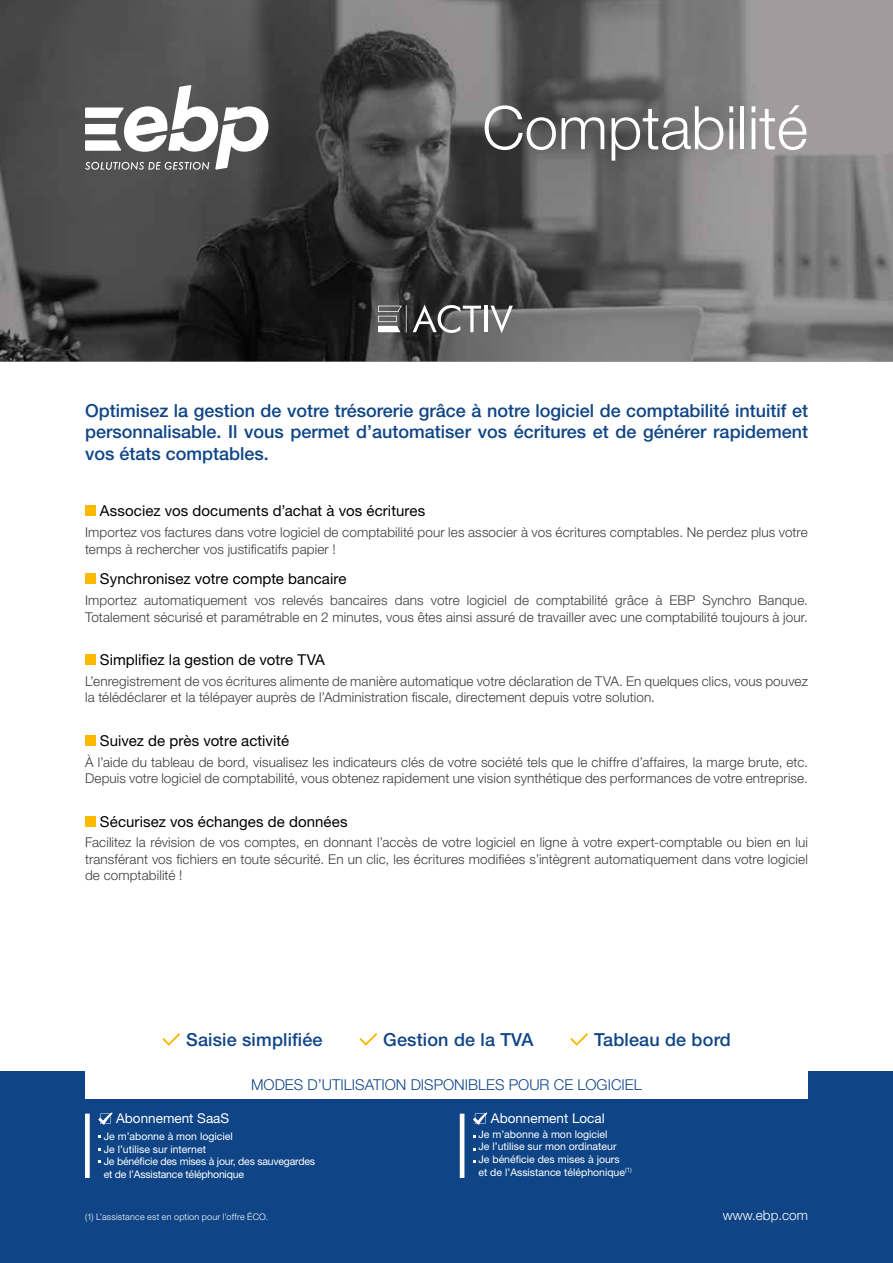
<style>
.page{position:relative;width:893px;height:1263px;background:#fff}
.page>*{position:absolute;margin:0;border:0;box-sizing:border-box;transform-origin:0 0}
.t1{font:300 60px "Helvetica Neue LT Std";color:#fff}
.t2{font:500 18px/21.6px "Helvetica Neue LT Std";color:#0f4586;text-align:justify}
.t3{font:15px "Helvetica Neue LT Std";letter-spacing:.005em;color:#000}
.t4{font:300 15px "Helvetica Neue LT Std";color:#0f4586}
.t5{font:300 13.5px/16.5px "Helvetica Neue LT Std";letter-spacing:.01em;color:#3c3c3b}
.t6{font:13.5px "Helvetica Neue LT Std";color:#fff}
.t7{font:300 13.5px "Helvetica Neue LT Std";color:#fff}
.t8{font:10.5px/12.6px "Helvetica Neue LT Std";letter-spacing:-.02em;color:#fff}
.t9{font:10.5px/12.6px "Helvetica Neue LT Std";color:#fff}
.t10{font:300 9px "Helvetica Neue LT Std";letter-spacing:.025em;color:#fff}
</style>
<div class="page">
<img style="left:0;top:0;width:893px;height:361px">
<svg style="left:85px;top:85px;width:183px;height:85px"></svg>
<div style="left:85px;top:506px;width:11px;height:10px;background:#fbba00"></div>
<div style="left:85px;top:574px;width:11px;height:10px;background:#fbba00"></div>
<div style="left:85px;top:654px;width:11px;height:11px;background:#fbba00"></div>
<div style="left:85px;top:735px;width:11px;height:11px;background:#fbba00"></div>
<div style="left:85px;top:816px;width:11px;height:11px;background:#fbba00"></div>
<svg style="left:163px;top:1033px;width:17px;height:12px"></svg>
<svg style="left:360px;top:1033px;width:17px;height:12px"></svg>
<svg style="left:570px;top:1033px;width:18px;height:12px"></svg>
<div style="left:0;top:1071px;width:893px;height:192px;background:#0f4586"></div>
<div style="left:85px;top:1071px;width:723px;height:27px;background:#fff"></div>
<div style="left:85px;top:1114px;width:5px;height:64px;background:#fff"></div>
<svg style="left:98px;top:1112px;width:15px;height:13px"></svg>
<hr style="left:460px;top:1114px;width:4px;height:64px;background:#fff">
<svg style="left:473px;top:1112px;width:14px;height:13px"></svg>
<svg style="left:413px;top:305px;width:68px;height:28px"></svg>
<hr style="left:485px;top:306px;width:3px;height:26px;background:#fff">
<svg style="left:490px;top:306px;width:23px;height:27px"></svg>
<svg style="left:378px;top:305px;width:29px;height:28px"></svg>
<h1 class="t1" style="left:482px;top:91px;width:327px">Comptabilité</h1>
<h2 class="t2" style="left:85px;top:399px;width:724px">Optimisez la gestion de votre trésorerie grâce à notre logiciel de comptabilité intuitif et personnalisable. Il vous permet d’automatiser vos écritures et de générer rapidement vos états comptables.</h2>
<p class="t3" style="left:100px;top:502px;width:327px">Associez vos documents d’achat à vos écritures</p>
<p class="t5" style="left:85px;top:524px;width:724px">Importez vos factures dans votre logiciel de comptabilité pour les associer à vos écritures comptables. Ne perdez plus votre temps à rechercher vos justificatifs papier !</p>
<p class="t3" style="left:100px;top:570px;width:248px">Synchronisez votre compte bancaire</p>
<p class="t5" style="left:85px;top:592px;width:724px">Importez automatiquement vos relevés bancaires dans votre logiciel de comptabilité grâce à EBP Synchro Banque.<br>Totalement sécurisé et paramétrable en 2 minutes, vous êtes ainsi assuré de travailler avec une comptabilité toujours à jour.</p>
<p class="t3" style="left:100px;top:651px;width:227px">Simplifiez la gestion de votre TVA</p>
<p class="t5" style="left:85px;top:672px;width:724px">L’enregistrement de vos écritures alimente de manière automatique votre déclaration de TVA. En quelques clics, vous pouvez la télédéclarer et la télépayer auprès de l’Administration fiscale, directement depuis votre solution.</p>
<p class="t3" style="left:100px;top:732px;width:191px">Suivez de près votre activité</p>
<p class="t5" style="left:85px;top:753px;width:724px">À l’aide du tableau de bord, visualisez les indicateurs clés de votre société tels que le chiffre d’affaires, la marge brute, etc.<br>Depuis votre logiciel de comptabilité, vous obtenez rapidement une vision synthétique des performances de votre entreprise.</p>
<p class="t3" style="left:100px;top:812px;width:249px">Sécurisez vos échanges de données</p>
<p class="t5" style="left:85px;top:834px;width:724px;text-align:justify">Facilitez la révision de vos comptes, en donnant l’accès de votre logiciel en ligne à votre expert-comptable ou bien en lui transférant vos fichiers en toute sécurité. En un clic, les écritures modifiées s’intègrent automatiquement dans votre logiciel de comptabilité !</p>
<h2 class="t2" style="left:186px;top:1029px;width:138px">Saisie simplifiée</h2>
<h2 class="t2" style="left:383px;top:1029px;width:152px">Gestion de la TVA</h2>
<h2 class="t2" style="left:594px;top:1029px;width:138px">Tableau de bord</h2>
<p class="t4" style="left:251px;top:1075px;width:392px">MODES D’UTILISATION DISPONIBLES POUR CE LOGICIEL</p>
<p class="t6" style="left:116px;top:1110px;width:115px">Abonnement SaaS</p>
<p class="t8" style="left:104px;top:1130px;width:213px">Je m’abonne à mon logiciel<br>Je l’utilise sur internet<br>Je bénéficie des mises à jour, des sauvegardes et de l’Assistance téléphonique</p>
<p class="t6" style="left:491px;top:1110px;width:115px">Abonnement Local</p>
<p class="t9" style="left:478px;top:1128px;width:155px">Je m’abonne à mon logiciel<br>Je l’utilise sur mon ordinateur<br>Je bénéficie des mises à jours<br>et de l’Assistance téléphonique<sup>(1)</sup></p>
<p class="t10" style="left:85px;top:1212px;width:185px">(1) L’assistance est en option pour l’offre ÉCO.</p>
<p class="t7" style="left:723px;top:1207px;width:87px">www.ebp.com</p>
</div>
